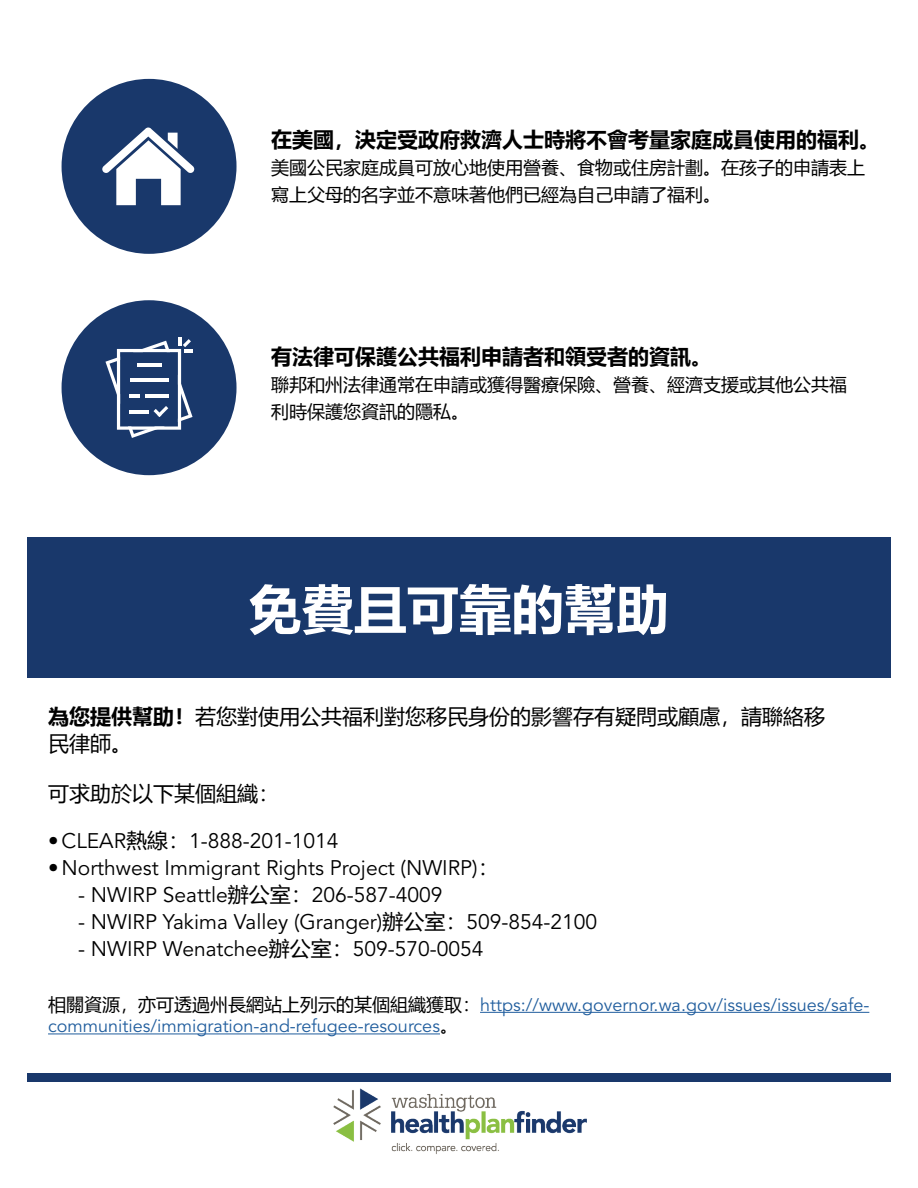
<style>
.page{position:relative;width:918px;height:1188px;background:#fff}
.page>*{position:absolute;margin:0;border:0;box-sizing:border-box;transform-origin:0 0}
.t1{font:700 52.5px "Microsoft Ya Hei";color:#fff}
.t2{font:21px "Avenir LT Std";color:#000}
.t3{font:21px/27px "Microsoft Ya Hei";color:#000}
.t4{font:700 21px "Microsoft Ya Hei";color:#000}
.t5{font:18px/21.6px "Avenir LT Std";color:#215e9e}
.t6{font:18px/27px "Microsoft Ya Hei";color:#000}
.s1{font-weight:700}
.s2{font-family:"Microsoft Ya Hei"}
.s3{font-family:"Microsoft Ya Hei";color:#000}
</style>
<div class="page">
<div style="left:27px;top:1074px;width:864px;height:8px;background:#19386b"></div>
<div style="left:27px;top:537px;width:864px;height:141px;background:#19386b"></div>
<div style="left:62px;top:79px;width:175px;height:175px;background:#19386b;border-radius:50%"></div>
<div style="left:62px;top:300px;width:175px;height:175px;background:#19386b;border-radius:50%"></div>
<svg style="left:105px;top:337px;width:88px;height:101px"></svg>
<svg style="left:102px;top:128px;width:93px;height:77px"></svg>
<img style="left:333px;top:1088px;width:254px;height:66px">
<hr style="left:480px;top:1012px;width:389px;height:1px;background:#215e9e">
<hr style="left:48px;top:1033px;width:392px;height:1px;background:#215e9e">
<p class="t4" style="left:271px;top:125px;width:610px">在美國，決定受政府救濟人士時將不會考量家庭成員使用的福利。</p>
<p class="t6" style="left:271px;top:154px;width:595px">美國公民家庭成員可放心地使用營養、食物或住房計劃。在孩子的申請表上寫上父母的名字並不意味著他們已經為自己申請了福利。</p>
<p class="t4" style="left:271px;top:341px;width:442px">有法律可保護公共福利申請者和領受者的資訊。</p>
<p class="t6" style="left:271px;top:370px;width:577px">聯邦和州法律通常在申請或獲得醫療保險、營養、經濟支援或其他公共福利時保護您資訊的隱私。</p>
<h1 class="t1" style="left:249px;top:572px;width:421px">免費且可靠的幫助</h1>
<p class="t3" style="left:48px;top:702px;width:779px"><span class="s1">為您提供幫助！</span>若您對使用公共福利對您移民身份的影響存有疑問或顧慮，請聯絡移民律師。</p>
<p class="t3" style="left:48px;top:780px;width:233px">可求助於以下某個組織：</p>
<p class="t2" style="left:48px;top:829px;width:292px">• CLEAR<span class="s2">熱線：</span>1-888-201-1014</p>
<p class="t2" style="left:48px;top:856px;width:452px">•Northwest Immigrant Rights Project (NWIRP)<span class="s2">：</span></p>
<p class="t2" style="left:78px;top:883px;width:366px">- NWIRP Seattle<span class="s2">辦公室：</span>206-587-4009</p>
<p class="t2" style="left:78px;top:910px;width:521px">- NWIRP Yakima Valley (Granger)<span class="s2">辦公室：</span>509-854-2100</p>
<p class="t2" style="left:78px;top:937px;width:407px">- NWIRP Wenatchee<span class="s2">辦公室：</span>509-570-0054</p>
<p class="t5" style="left:48px;top:994px;width:823px"><span class="s3">相關資源，亦可透過州長網站上列示的某個組織獲取：</span>https://www.governor.wa.gov/issues/issues/safe&shy;communities/immigration-and-refugee-resources<span class="s3">。</span></p>
</div>
